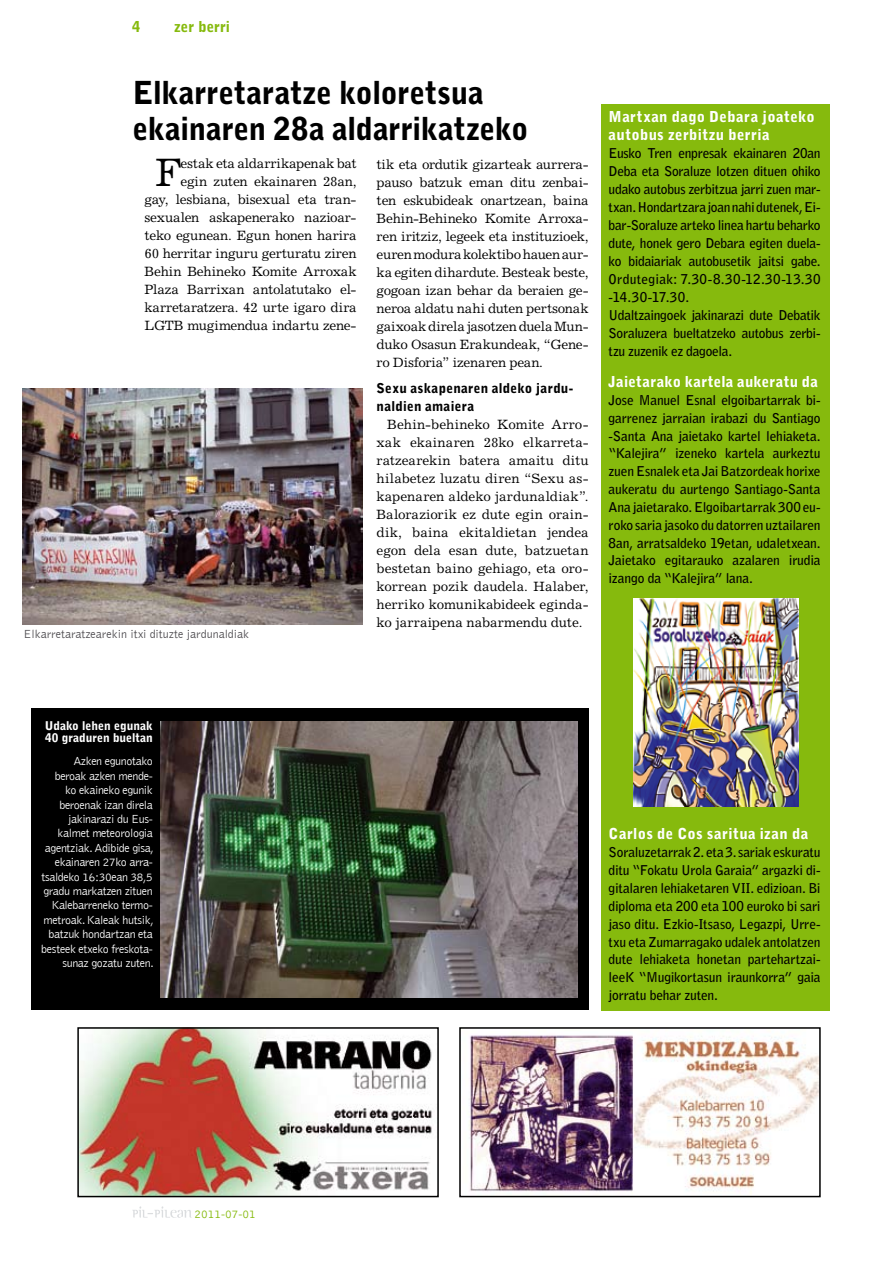
<style>
.page{position:relative;width:893px;height:1263px;background:#fff}
.page>*{position:absolute;margin:0;border:0;box-sizing:border-box;transform-origin:0 0}
.t1{font:39.75px "Excelsior";color:#000}
.t2{font:900 31.5px/36px "Bell Gothic Std";color:#000}
.t3{font:900 15px/18px "Bell Gothic Std";letter-spacing:.025em;color:#fff}
.t4{font:900 15px "Bell Gothic Std";color:#86ba0d}
.t5{font:700 13.5px/17.9px "Bell Gothic Std";letter-spacing:-.02em;color:#000;text-align:justify}
.t6{font:13.5px/18px "Excelsior";letter-spacing:-.01em;color:#000;text-align:justify}
.t7{font:900 13.5px/18px "Bell Gothic Std";letter-spacing:.02em;color:#000}
.t8{font:300 12px/14.4px "Bell Gothic";letter-spacing:-.03em;color:#fff;text-align:right}
.t9{font:300 12px "Bell Gothic";color:#4e4c50}
.t10{font:900 12px/12px "Bell Gothic Std";color:#fff}
.t11{font:300 12px "Bell Gothic";color:#86ba0d}
</style>
<div class="page">
<div style="left:602px;top:104px;width:228px;height:906px;background:#86ba0d"></div>
<img style="left:469px;top:1035px;width:349px;height:159px">
<div style="left:459px;top:1027px;width:362px;height:170px;border:2px solid #000"></div>
<div style="left:31px;top:709px;width:558px;height:301px;background:#000"></div>
<img style="left:161px;top:722px;width:417px;height:275px">
<img style="left:80px;top:1030px;width:352px;height:164px">
<div style="left:77px;top:1027px;width:362px;height:170px;border:2px solid #000"></div>
<svg style="left:132px;top:1206px;width:60px;height:12px"></svg>
<img style="left:634px;top:598px;width:164px;height:208px">
<img style="left:23px;top:388px;width:339px;height:236px">
<p class="t4" style="left:132px;top:18px;width:10px">4</p>
<p class="t4" style="left:174px;top:18px;width:57px">zer berri</p>
<h2 class="t2" style="left:133px;top:75px;width:397px">Elkarretaratze koloretsua ekainaren 28a aldarrikatzeko</h2>
<h1 class="t1" style="left:155px;top:149px;width:28px">F</h1>
<p class="t6" style="left:145px;top:154px;width:214px;text-align:right">estak eta aldarrikapenak bat<br>egin zuten ekainaren 28an,<br>gay, lesbiana, bisexual eta tran&shy;sexualen askapenerako nazioar&shy;teko egunean. Egun honen harira<br>60 herritar inguru gerturatu ziren<br>Behin Behineko Komite Arroxak<br>Plaza Barrixan antolatutako el&shy;karretaratzera. 42 urte igaro dira<br>LGTB mugimendua indartu zene-</p>
<p class="t6" style="left:377px;top:155px;width:214px">tik eta ordutik gizarteak aurrera&shy;pauso batzuk eman ditu zenbai&shy;ten eskubideak onartzean, baina Behin-Behineko Komite Arroxa&shy;ren iritziz, legeek eta instituzioek, euren modura kolektibo hauen aur&shy;ka egiten dihardute. Besteak beste, gogoan izan behar da beraien ge&shy;neroa aldatu nahi duten pertsonak gaixoak direla jasotzen duela Mun&shy;duko Osasun Erakundeak, “Gene&shy;ro Disforia” izenaren pean.</p>
<p class="t7" style="left:377px;top:380px;width:198px">Sexu askapenaren aldeko jardu&shy;naldien amaiera</p>
<p class="t6" style="left:377px;top:415px;width:214px;text-indent:11px">Behin-behineko Komite Arro&shy;xak ekainaren 28ko elkarreta&shy;ratzearekin batera amaitu ditu hilabetez luzatu diren “Sexu as&shy;kapenaren aldeko jardunaldiak”.<br>Baloraziorik ez dute egin orain&shy;dik, baina ekitaldietan jendea egon dela esan dute, batzuetan bestetan baino gehiago, eta oro&shy;korrean pozik daudela. Halaber, herriko komunikabideek eginda&shy;ko jarraipena nabarmendu dute.</p>
<p class="t9" style="left:23px;top:627px;width:227px">Elkarretaratzearekin itxi dituzte jardunaldiak</p>
<p class="t3" style="left:609px;top:108px;width:208px">Martxan dago Debara joateko autobus zerbitzu berria</p>
<p class="t5" style="left:609px;top:144px;width:214px;text-align:left">Eusko Tren enpresak ekainaren 20an Deba eta Soraluze lotzen dituen ohiko udako autobus zerbitzua jarri zuen mar&shy;txan. Hondartzara joan nahi dutenek, Ei&shy;bar-Soraluze arteko linea hartu beharko dute, honek gero Debara egiten duela&shy;ko bidaiariak autobusetik jaitsi gabe.<br>Ordutegiak: 7.30-8.30-12.30-13.30 -14.30-17.30.<br>Udaltzaingoek jakinarazi dute Debatik Soraluzera bueltatzeko autobus zerbi&shy;tzu zuzenik ez dagoela.</p>
<p class="t3" style="left:609px;top:373px;width:211px">Jaietarako kartela aukeratu da</p>
<p class="t5" style="left:609px;top:391px;width:214px">Jose Manuel Esnal elgoibartarrak bi&shy;garrenez jarraian irabazi du Santiago -Santa Ana jaietako kartel lehiaketa. “Kalejira” izeneko kartela aurkeztu zuen Esnalek eta Jai Batzordeak horixe aukeratu du aurtengo Santiago-Santa Ana jaietarako. Elgoibartarrak 300 eu&shy;roko saria jasoko du datorren uztailaren 8an, arratsaldeko 19etan, udaletxean.<br>Jaietako egitarauko azalaren irudia izango da “Kalejira” lana.</p>
<p class="t10" style="left:45px;top:720px;width:110px">Udako lehen egunak<br>40 graduren bueltan</p>
<p class="t8" style="left:41px;top:754px;width:114px">Azken egunotako beroak azken mende&shy;ko ekaineko egunik beroenak izan direla jakinarazi du Eus&shy;kalmet meteorologia agentziak. Adibide gisa, ekainaren 27ko arra&shy;tsaldeko 16:30ean 38,5 gradu markatzen zituen<br>Kalebarreneko termo&shy;metroak. Kaleak hutsik, batzuk hondartzan eta besteek etxeko freskota&shy;sunaz gozatu zuten.</p>
<p class="t3" style="left:609px;top:825px;width:201px">Carlos de Cos saritua izan da</p>
<p class="t5" style="left:609px;top:843px;width:214px">Soraluzetarrak 2. eta 3. sariak eskuratu ditu “Fokatu Urola Garaia” argazki di&shy;gitalaren lehiaketaren VII. edizioan. Bi diploma eta 200 eta 100 euroko bi sari jaso ditu. Ezkio-Itsaso, Legazpi, Urre&shy;txu eta Zumarragako udalek antolatzen dute lehiaketa honetan partehartzai&shy;leeK “Mugikortasun iraunkorra” gaia jorratu behar zuten.</p>
<p class="t11" style="left:195px;top:1207px;width:63px">2011-07-01</p>
</div>
